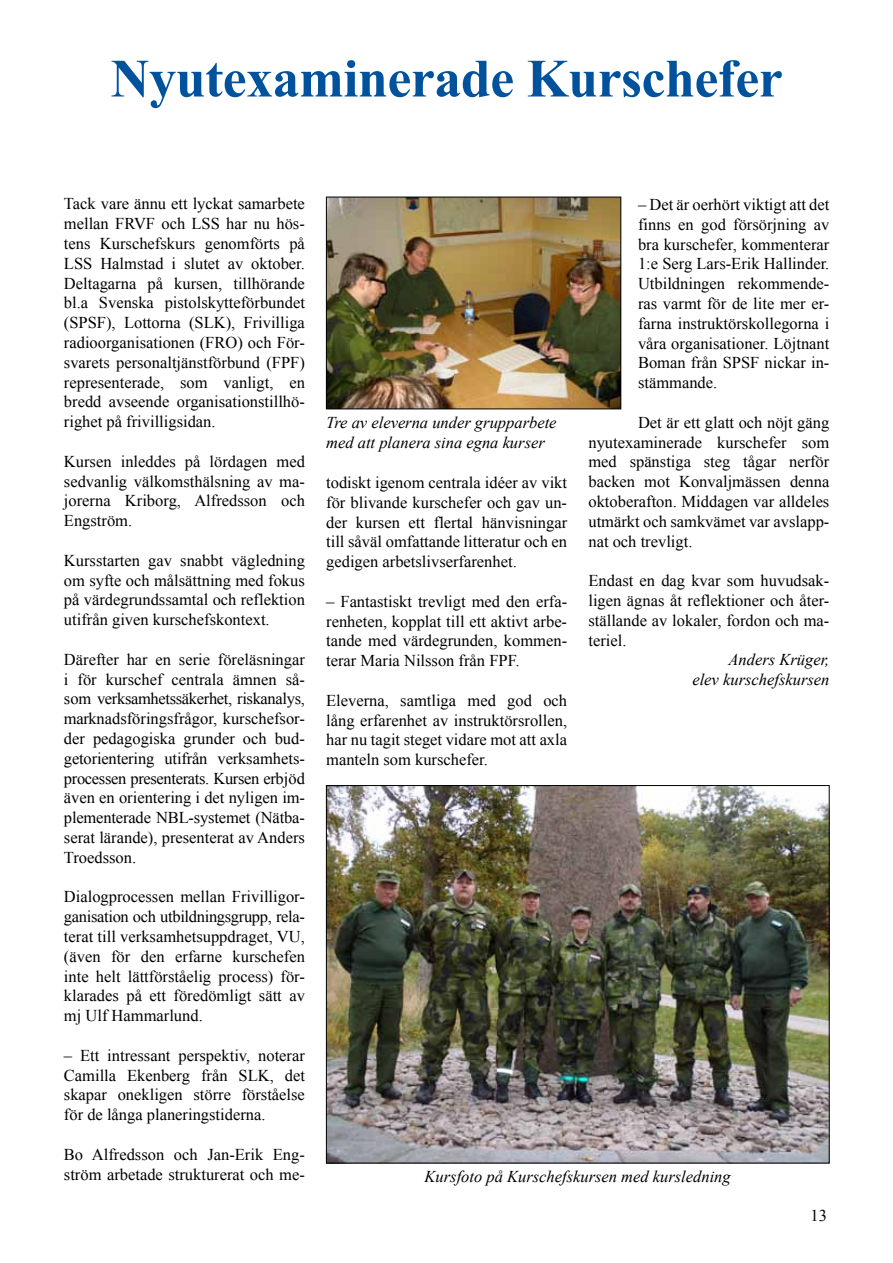
<style>
.page{position:relative;width:893px;height:1263px;background:#fff}
.page>*{position:absolute;margin:0;border:0;box-sizing:border-box;transform-origin:0 0}
.t1{font:700 54px "Times New Roman";letter-spacing:-.01em;color:#00529c}
.t2{font:16.5px/19.8px "Times New Roman";color:#000;text-align:justify}
.t3{font:italic 16.5px/19.8px "Times New Roman";color:#000;text-align:right}
</style>
<div class="page">
<img style="left:328px;top:199px;width:291px;height:208px">
<div style="left:326px;top:197px;width:295px;height:212px;border:1px solid #000"></div>
<img style="left:328px;top:787px;width:499px;height:374px">
<h1 class="t1" style="left:111px;top:41px;width:673px">Nyutexaminerade Kurschefer</h1>
<p class="t2" style="left:64px;top:194px;width:242px">Tack vare ännu ett lyckat samarbete mellan FRVF och LSS har nu hös&shy;tens Kurschefskurs genomförts på LSS Halmstad i slutet av oktober.<br>Deltagarna på kursen, tillhörande bl.a Svenska pistolskytteförbundet (SPSF), Lottorna (SLK), Frivilliga radioorganisationen (FRO) och För&shy;svarets personaltjänstförbund (FPF) representerade, som vanligt, en bredd avseende organisationstillhö&shy;righet på frivilligsidan.</p>
<p class="t2" style="left:64px;top:451px;width:242px">Kursen inleddes på lördagen med sedvanlig välkomsthälsning av ma&shy;jorerna Kriborg, Alfredsson och Engström.</p>
<p class="t2" style="left:64px;top:550px;width:242px">Kursstarten gav snabbt vägledning om syfte och målsättning med fokus på värdegrundssamtal och reflektion utifrån given kurschefskontext.</p>
<p class="t2" style="left:64px;top:649px;width:242px">Därefter har en serie föreläsningar i för kurschef centrala ämnen så&shy;som verksamhetssäkerhet, riskanalys, marknadsföringsfrågor, kurschefsor&shy;der pedagogiska grunder och bud&shy;getorientering utifrån verksamhets&shy;processen presenterats. Kursen erbjöd även en orientering i det nyligen im&shy;plementerade NBL-systemet (Nätba&shy;serat lärande), presenterat av Anders Troedsson.</p>
<p class="t2" style="left:64px;top:887px;width:242px">Dialogprocessen mellan Frivilligor&shy;ganisation och utbildningsgrupp, rela&shy;terat till verksamhetsuppdraget, VU, (även för den erfarne kurschefen inte helt lättförståelig process) för&shy;klarades på ett föredömligt sätt av mj Ulf Hammarlund.</p>
<p class="t2" style="left:64px;top:1045px;width:242px">– Ett intressant perspektiv, noterar Camilla Ekenberg från SLK, det skapar onekligen större förståelse för de långa planeringstiderna.</p>
<p class="t2" style="left:64px;top:1144px;width:242px">Bo Alfredsson och Jan-Erik Eng&shy;ström arbetade strukturerat och me-</p>
<p class="t3" style="left:326px;top:413px;width:232px;text-align:left">Tre av eleverna under grupparbete med att planera sina egna kurser</p>
<p class="t2" style="left:326px;top:472px;width:242px">todiskt igenom centrala idéer av vikt för blivande kurschefer och gav un&shy;der kursen ett flertal hänvisningar till såväl omfattande litteratur och en gedigen arbetslivserfarenhet.</p>
<p class="t2" style="left:326px;top:591px;width:242px">– Fantastiskt trevligt med den erfa&shy;renheten, kopplat till ett aktivt arbe&shy;tande med värdegrunden, kommen&shy;terar Maria Nilsson från FPF.</p>
<p class="t2" style="left:326px;top:690px;width:242px">Eleverna, samtliga med god och lång erfarenhet av instruktörsrollen, har nu tagit steget vidare mot att axla manteln som kurschefer.</p>
<p class="t2" style="left:638px;top:194px;width:193px">– Det är oerhört viktigt att det finns en god försörjning av bra kurschefer, kommenterar 1:e Serg Lars-Erik Hallinder.<br>Utbildningen rekommende&shy;ras varmt för de lite mer er&shy;farna instruktörskollegorna i våra organisationer. Löjtnant Boman från SPSF nickar in&shy;stämmande.</p>
<p class="t2" style="left:588px;top:412px;width:242px;text-indent:50px">Det är ett glatt och nöjt gäng nyutexaminerade kurschefer som med spänstiga steg tågar nerför backen mot Konvaljmässen denna oktoberafton. Middagen var alldeles utmärkt och samkvämet var avslapp&shy;nat och trevligt.</p>
<p class="t2" style="left:588px;top:571px;width:242px">Endast en dag kvar som huvudsak&shy;ligen ägnas åt reflektioner och åter&shy;ställande av lokaler, fordon och ma&shy;teriel.</p>
<p class="t3" style="left:692px;top:650px;width:138px">Anders Krüger,<br>elev kurschefskursen</p>
<p class="t3" style="left:425px;top:1166px;width:308px">Kursfoto på Kurschefskursen med kursledning</p>
<p class="t2" style="left:811px;top:1205px;width:18px">13</p>
</div>
